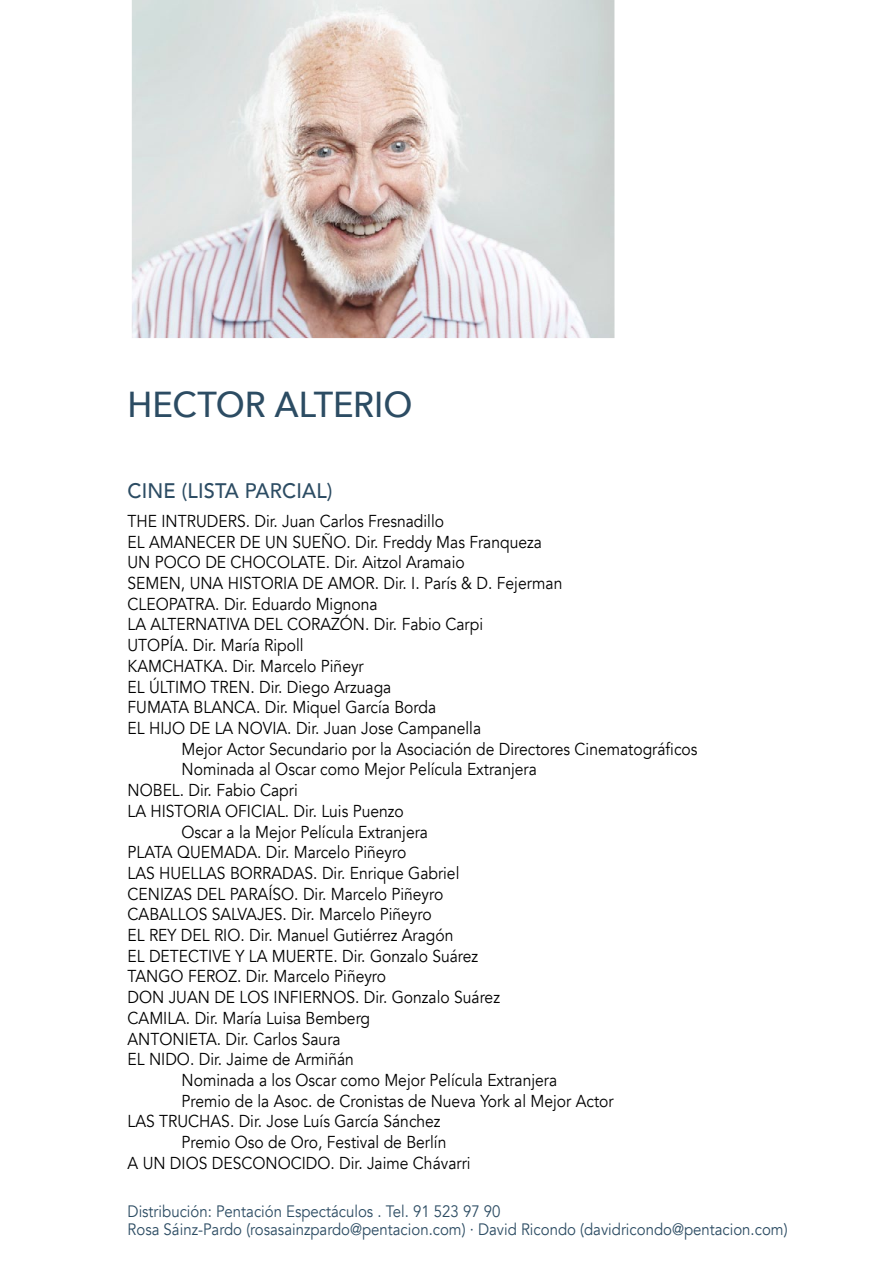
<style>
.page{position:relative;width:893px;height:1263px;background:#fff}
.page>*{position:absolute;margin:0;border:0;box-sizing:border-box;transform-origin:0 0}
.t1{font:500 36px "Avenir Next";color:#2c4c63;scale:.95 1}
.t2{font:500 21px "Avenir";letter-spacing:.01em;color:#2c4c63;scale:.95 1}
.t3{font:17.25px/20.7px "Avenir";color:#000;scale:.91 1}
.t4{font:16.5px/18px "Avenir";color:#2c4c63;scale:.91 1}
</style>
<div class="page">
<img style="left:132px;top:0;width:482px;height:338px">
<h1 class="t1" style="left:128px;top:373px;width:301px">HECTOR ALTERIO</h1>
<p class="t2" style="left:128px;top:472px;width:217px">CINE (LISTA PARCIAL)</p>
<p class="t3" style="left:128px;top:511px;width:479px">THE INTRUDERS. Dir. Juan Carlos Fresnadillo<br>EL AMANECER DE UN SUEÑO. Dir. Freddy Mas Franqueza UN POCO DE CHOCOLATE. Dir. Aitzol Aramaio<br>SEMEN, UNA HISTORIA DE AMOR. Dir. I. París &amp; D. Fejerman CLEOPATRA. Dir. Eduardo Mignona<br>LA ALTERNATIVA DEL CORAZÓN. Dir. Fabio Carpi<br>UTOPÍA. Dir. María Ripoll<br>KAMCHATKA. Dir. Marcelo Piñeyr<br>EL ÚLTIMO TREN. Dir. Diego Arzuaga<br>FUMATA BLANCA. Dir. Miquel García Borda<br>EL HIJO DE LA NOVIA. Dir. Juan Jose Campanella</p>
<p class="t3" style="left:182px;top:739px;width:568px">Mejor Actor Secundario por la Asociación de Directores Cinematográficos</p>
<p class="t3" style="left:182px;top:759px;width:392px">Nominada al Oscar como Mejor Película Extranjera</p>
<p class="t3" style="left:128px;top:780px;width:189px">NOBEL. Dir. Fabio Capri</p>
<p class="t3" style="left:128px;top:801px;width:305px">LA HISTORIA OFICIAL. Dir. Luis Puenzo</p>
<p class="t3" style="left:182px;top:821px;width:272px">Oscar a la Mejor Película Extranjera</p>
<p class="t3" style="left:128px;top:842px;width:308px">PLATA QUEMADA. Dir. Marcelo Piñeyro</p>
<p class="t3" style="left:128px;top:863px;width:366px">LAS HUELLAS BORRADAS. Dir. Enrique Gabriel</p>
<p class="t3" style="left:128px;top:884px;width:349px">CENIZAS DEL PARAÍSO. Dir. Marcelo Piñeyro</p>
<p class="t3" style="left:128px;top:904px;width:336px">CABALLOS SALVAJES. Dir. Marcelo Piñeyro</p>
<p class="t3" style="left:128px;top:925px;width:360px">EL REY DEL RIO. Dir. Manuel Gutiérrez Aragón</p>
<p class="t3" style="left:128px;top:946px;width:387px">EL DETECTIVE Y LA MUERTE. Dir. Gonzalo Suárez</p>
<p class="t3" style="left:128px;top:966px;width:286px">TANGO FEROZ. Dir. Marcelo Piñeyro</p>
<p class="t3" style="left:128px;top:987px;width:411px">DON JUAN DE LOS INFIERNOS. Dir. Gonzalo Suárez</p>
<p class="t3" style="left:128px;top:1008px;width:268px">CAMILA. Dir. María Luisa Bemberg</p>
<p class="t3" style="left:128px;top:1028px;width:236px">ANTONIETA. Dir. Carlos Saura</p>
<p class="t3" style="left:128px;top:1049px;width:250px">EL NIDO. Dir. Jaime de Armiñán</p>
<p class="t3" style="left:182px;top:1070px;width:414px">Nominada a los Oscar como Mejor Película Extranjera</p>
<p class="t3" style="left:182px;top:1091px;width:476px">Premio de la Asoc. de Cronistas de Nueva York al Mejor Actor</p>
<p class="t3" style="left:128px;top:1111px;width:346px">LAS TRUCHAS. Dir. Jose Luís García Sánchez</p>
<p class="t3" style="left:182px;top:1132px;width:292px">Premio Oso de Oro, Festival de Berlín</p>
<p class="t3" style="left:128px;top:1153px;width:378px">A UN DIOS DESCONOCIDO. Dir. Jaime Chávarri</p>
<p class="t4" style="left:128px;top:1202px;width:727px">Distribución: Pentación Espectáculos . Tel. 91 523 97 90<br>Rosa Sáinz-Pardo (rosasainzpardo@pentacion.com) · David Ricondo (davidricondo@pentacion.com)</p>
</div>
